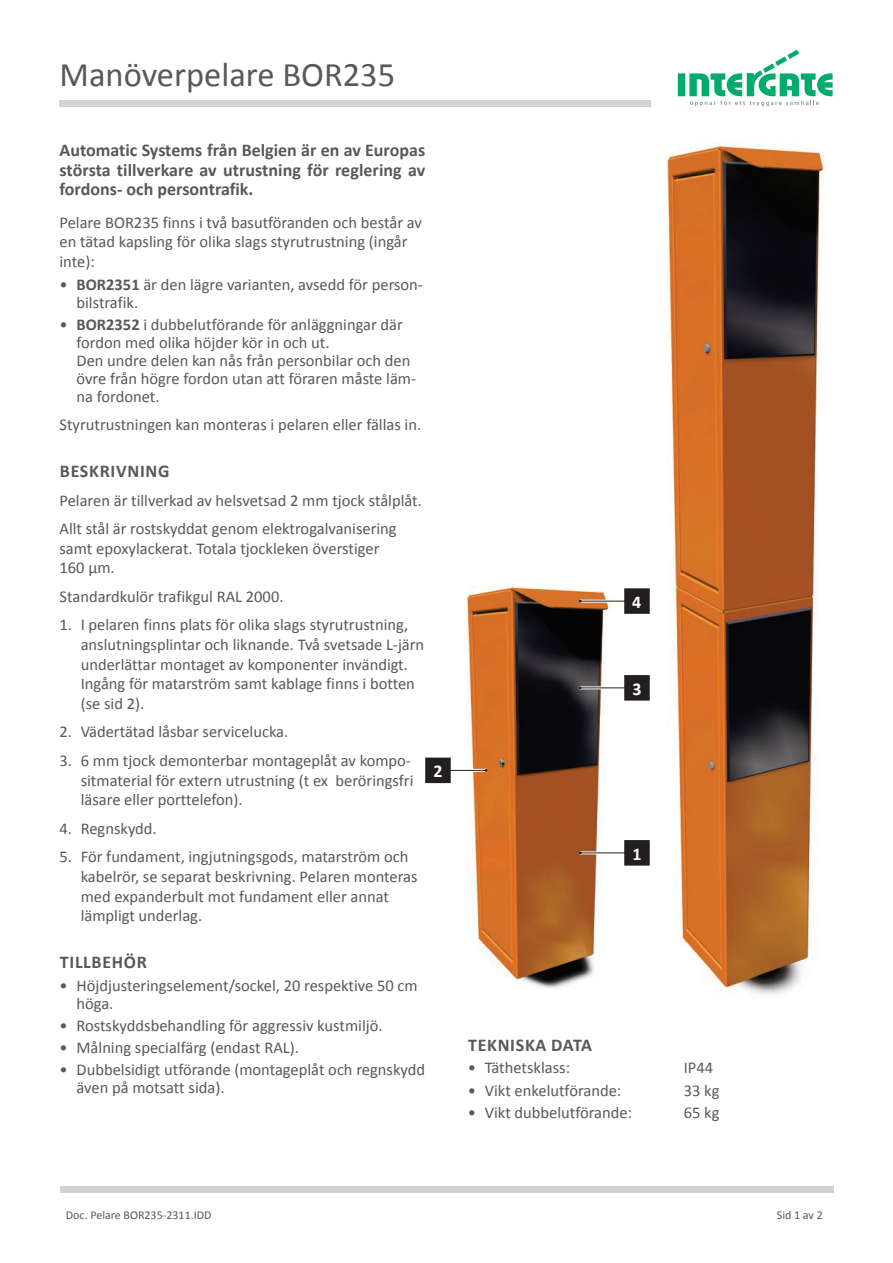
<style>
.page{position:relative;width:893px;height:1263px;background:#fff}
.page>*{position:absolute;margin:0;border:0;box-sizing:border-box;transform-origin:0 0}
.TS_Rubrik{font:34.5px "Calibri";color:#57585a}
.TS_Ingress{font:700 18px/19.5px "Calibri";color:#57585a;text-align:justify}
.TS_Underrubrik{font:700 18px "Calibri";letter-spacing:.04em;color:#57585a}
.t1{font:700 18px "Calibri";color:#fff}
.TS_Brödtext{font:16.5px/19.8px "Calibri";color:#57585a}
.t2{font:12px "Calibri";color:#57585a}
.s1{font-weight:700}
</style>
<div class="page">
<div style="left:678px;top:73px;width:7px;height:23px;background:#00ab6b"></div>
<svg style="left:689px;top:50px;width:144px;height:56px"></svg>
<div style="left:60px;top:100px;width:591px;height:6px;background:#d1d2d4"></div>
<div style="left:60px;top:1186px;width:773px;height:7px;background:#d1d2d4"></div>
<img style="left:667px;top:143px;width:159px;height:852px">
<img style="left:466px;top:586px;width:159px;height:403px">
<hr style="left:580px;top:600px;width:57px;height:3px;background:#fff">
<hr style="left:580px;top:601px;width:57px;height:1px;background:#231f20">
<svg style="left:624px;top:588px;width:26px;height:26px"></svg>
<hr style="left:580px;top:686px;width:57px;height:3px;background:#fff">
<hr style="left:580px;top:687px;width:57px;height:1px;background:#231f20">
<svg style="left:624px;top:675px;width:26px;height:26px"></svg>
<hr style="left:580px;top:851px;width:57px;height:3px;background:#fff">
<hr style="left:580px;top:852px;width:57px;height:1px;background:#231f20">
<svg style="left:624px;top:840px;width:26px;height:25px"></svg>
<hr style="left:438px;top:769px;width:48px;height:3px;background:#fff">
<hr style="left:438px;top:770px;width:48px;height:1px;background:#231f20">
<svg style="left:484px;top:768px;width:4px;height:4px"></svg>
<svg style="left:425px;top:757px;width:26px;height:26px"></svg>
<p class="TS_Rubrik" style="left:60px;top:53px;width:337px">Manöverpelare BOR235</p>
<p class="TS_Ingress" style="left:60px;top:140px;width:367px">Automatic Systems från Belgien är en av Europas största tillverkare av utrustning för reglering av fordons- och persontrafik.</p>
<p class="TS_Brödtext" style="left:60px;top:212px;width:364px">Pelare BOR235 finns i två basutföranden och består av en tätad kapsling för olika slags styrutrustning (ingår inte):</p>
<p class="TS_Brödtext" style="left:77px;top:275px;width:348px;line-height:18px;text-indent:-17px">• <span class="s1">BOR2351</span> är den lägre varianten, avsedd för person&shy;bilstrafik.</p>
<p class="TS_Brödtext" style="left:77px;top:315px;width:341px;line-height:18px;text-indent:-17px">• <span class="s1">BOR2352</span> i dubbelutförande för anläggningar där fordon med olika höjder kör in och ut.<br>Den undre delen kan nås från personbilar och den övre från högre fordon utan att föraren måste läm&shy;na fordonet.</p>
<p class="TS_Brödtext" style="left:60px;top:415px;width:363px">Styrutrustningen kan monteras i pelaren eller fällas in.</p>
<p class="TS_Underrubrik" style="left:60px;top:460px;width:111px">BESKRIVNING</p>
<p class="TS_Brödtext" style="left:60px;top:490px;width:364px">Pelaren är tillverkad av helsvetsad 2 mm tjock stålplåt.</p>
<p class="TS_Brödtext" style="left:60px;top:518px;width:339px">Allt stål är rostskyddat genom elektrogalvanisering samt epoxylackerat. Totala tjockleken överstiger<br>160 µm.</p>
<p class="TS_Brödtext" style="left:60px;top:586px;width:225px">Standardkulör trafikgul RAL 2000.</p>
<p class="TS_Brödtext" style="left:81px;top:615px;width:345px;text-indent:-21px">1. I pelaren finns plats för olika slags styrutrustning, anslutningsplintar och liknande. Två svetsade L-järn underlättar montaget av komponenter invändigt.<br>Ingång för matarström samt kablage finns i botten (se sid 2).</p>
<p class="TS_Brödtext" style="left:60px;top:722px;width:230px">2. Vädertätad låsbar servicelucka.</p>
<p class="TS_Brödtext" style="left:81px;top:750px;width:334px;text-indent:-21px">3. 6 mm tjock demonterbar montageplåt av kompo&shy;sitmaterial för extern utrustning (t ex beröringsfri läsare eller porttelefon).</p>
<p class="TS_Brödtext" style="left:60px;top:818px;width:99px">4. Regnskydd.</p>
<p class="TS_Brödtext" style="left:81px;top:847px;width:338px;text-indent:-21px">5. För fundament, ingjutningsgods, matarström och kabelrör, se separat beskrivning. Pelaren monteras med expanderbult mot fundament eller annat lämpligt underlag.</p>
<p class="TS_Underrubrik" style="left:60px;top:951px;width:89px">TILLBEHÖR</p>
<p class="TS_Brödtext" style="left:77px;top:976px;width:343px;line-height:18px;text-indent:-17px">• Höjdjusteringselement/sockel, 20 respektive 50 cm höga.</p>
<p class="TS_Brödtext" style="left:60px;top:1016px;width:325px">• Rostskyddsbehandling för aggressiv kustmiljö.</p>
<p class="TS_Brödtext" style="left:60px;top:1038px;width:241px">• Målning specialfärg (endast RAL).</p>
<p class="TS_Brödtext" style="left:77px;top:1061px;width:350px;line-height:18px;text-indent:-17px">• Dubbelsidigt utförande (montageplåt och regnskydd även på motsatt sida).</p>
<p class="t1" style="left:433px;top:758px;width:11px">2</p>
<p class="t1" style="left:632px;top:589px;width:11px">4</p>
<p class="t1" style="left:632px;top:676px;width:11px">3</p>
<p class="t1" style="left:632px;top:841px;width:11px">1</p>
<p class="TS_Underrubrik" style="left:468px;top:1034px;width:126px">TEKNISKA DATA</p>
<p class="TS_Brödtext" style="left:468px;top:1058px;width:104px">• Täthetsklass:</p>
<p class="TS_Brödtext" style="left:684px;top:1058px;width:31px">IP44</p>
<p class="TS_Brödtext" style="left:468px;top:1080px;width:155px">• Vikt enkelutförande:</p>
<p class="TS_Brödtext" style="left:684px;top:1080px;width:37px">33 kg</p>
<p class="TS_Brödtext" style="left:468px;top:1102px;width:166px">• Vikt dubbelutförande:</p>
<p class="TS_Brödtext" style="left:684px;top:1102px;width:37px">65 kg</p>
<p class="t2" style="left:66px;top:1207px;width:147px">Doc. Pelare BOR235-2311.IDD</p>
<p class="t2" style="left:777px;top:1207px;width:47px">Sid 1 av 2</p>
</div>
